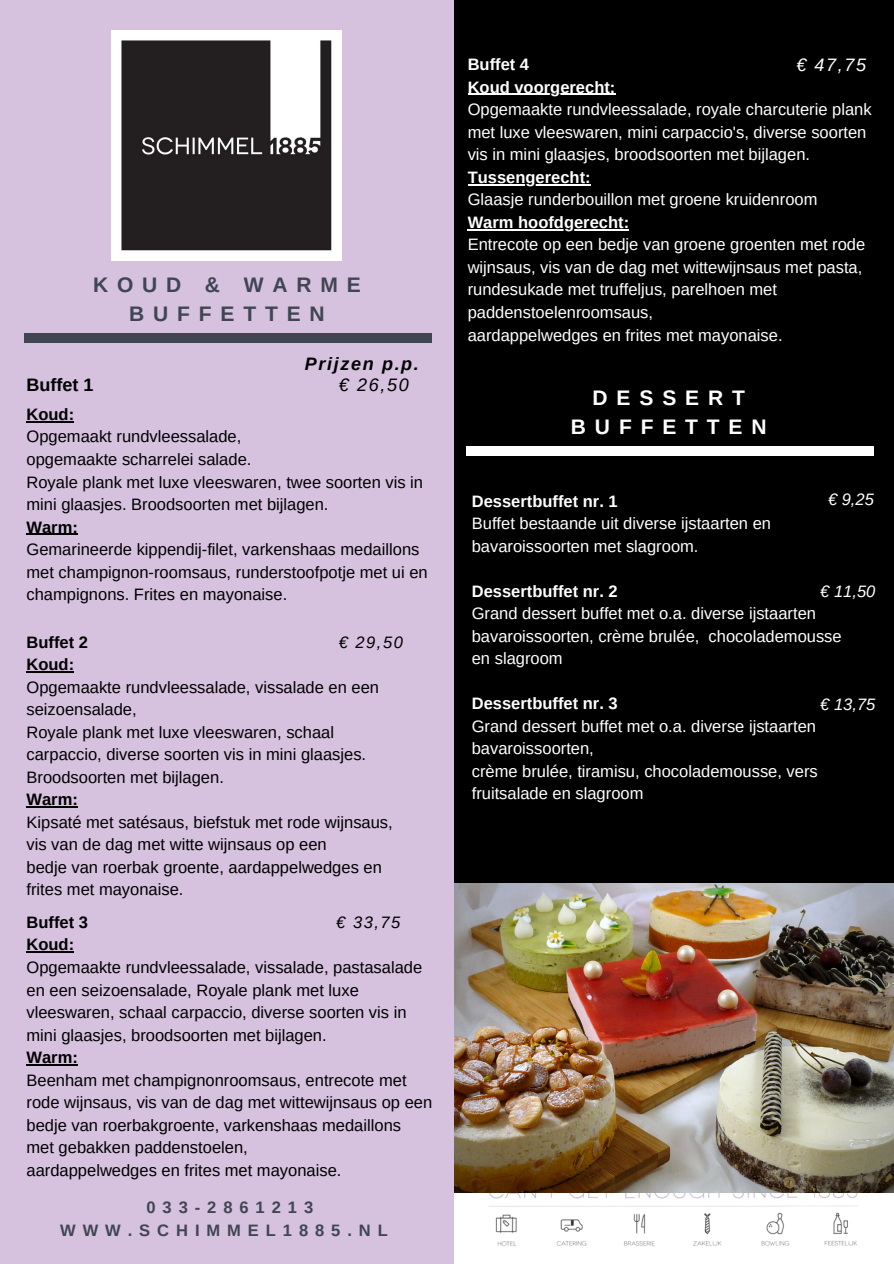
<style>
.page{position:relative;width:894px;height:1264px;background:#fff}
.page>*{position:absolute;margin:0;border:0;box-sizing:border-box;transform-origin:0 0}
.t1{font:700 21px/29.2px "Arimo";letter-spacing:.42em;color:#3f4652;text-align:center}
.t2{font:700 21px/29.2px "Arimo";letter-spacing:.42em;color:#fff;text-align:center}
.t3{font:italic 700 18px "Arimo";letter-spacing:.09em;color:#000}
.t4{font:700 18px "Arimo";color:#000}
.t5{font:italic 18px "Arimo";color:#000}
.t6{font:italic 18px "Arimo";color:#fff}
.t7{font:16.5px/22.5px "Arimo";color:#000}
.t8{font:16.5px/22.5px "Arimo";color:#fff}
.t9{font:700 16.5px/22.5px "Arimo";color:#fff}
.t10{font:700 16.5px/22.5px "Arimo";color:#000}
.t11{font:700 16.5px/22.5px "Arimo";letter-spacing:.42em;color:#3f4652}
.t12{font:italic 16.5px "Arimo";color:#fff}
.t13{font:italic 16.5px "Arimo";letter-spacing:.09em;color:#000}
</style>
<div class="page">
<div style="left:0;top:0;width:453px;height:1263px;background:#d6c1df"></div>
<div style="left:454px;top:0;width:439px;height:883px;background:#000"></div>
<div style="left:24px;top:333px;width:408px;height:9px;background:#3f4652"></div>
<img style="left:112px;top:30px;width:229px;height:230px">
<img style="left:482px;top:1192px;width:378px;height:55px">
<div style="left:466px;top:447px;width:407px;height:9px;background:#fff"></div>
<hr style="left:27px;top:421px;width:47px;height:1px;background:#000">
<hr style="left:27px;top:533px;width:51px;height:2px;background:#000">
<hr style="left:27px;top:671px;width:47px;height:1px;background:#000">
<hr style="left:27px;top:806px;width:51px;height:1px;background:#000">
<hr style="left:27px;top:951px;width:47px;height:1px;background:#000">
<hr style="left:27px;top:1064px;width:51px;height:1px;background:#000">
<hr style="left:467px;top:94px;width:148px;height:1px;background:#fff">
<hr style="left:467px;top:184px;width:123px;height:1px;background:#fff">
<hr style="left:467px;top:229px;width:162px;height:1px;background:#fff">
<img style="left:454px;top:883px;width:439px;height:309px">
<p class="t1" style="left:93px;top:270px;width:269px">KOUD &amp; WARME<br>BUFFETTEN</p>
<p class="t3" style="left:305px;top:354px;width:115px">Prijzen p.p.</p>
<p class="t4" style="left:27px;top:375px;width:69px">Buffet 1</p>
<p class="t5" style="left:339px;top:375px;width:71px">€ 26,50</p>
<p class="t10" style="left:27px;top:403px;width:49px">Koud:</p>
<p class="t7" style="left:27px;top:425px;width:398px">Opgemaakt rundvleessalade,<br>opgemaakte scharrelei salade.<br>Royale plank met luxe vleeswaren, twee soorten vis in mini glaasjes. Broodsoorten met bijlagen.</p>
<p class="t10" style="left:27px;top:515px;width:53px">Warm:</p>
<p class="t7" style="left:27px;top:538px;width:402px">Gemarineerde kippendij-filet, varkenshaas medaillons met champignon-roomsaus, runderstoofpotje met ui en champignons. Frites en mayonaise.</p>
<p class="t10" style="left:27px;top:630px;width:63px">Buffet 2<br>Koud:</p>
<p class="t7" style="left:27px;top:675px;width:354px">Opgemaakte rundvleessalade, vissalade en een seizoensalade,<br>Royale plank met luxe vleeswaren, schaal carpaccio, diverse soorten vis in mini glaasjes.<br>Broodsoorten met bijlagen.</p>
<p class="t10" style="left:27px;top:788px;width:53px">Warm:</p>
<p class="t7" style="left:27px;top:810px;width:367px">Kipsaté met satésaus, biefstuk met rode wijnsaus, vis van de dag met witte wijnsaus op een<br>bedje van roerbak groente, aardappelwedges en frites met mayonaise.</p>
<p class="t13" style="left:339px;top:632px;width:65px">€ 29,50</p>
<p class="t10" style="left:27px;top:910px;width:63px">Buffet 3<br>Koud:</p>
<p class="t7" style="left:27px;top:956px;width:397px">Opgemaakte rundvleessalade, vissalade, pastasalade en een seizoensalade, Royale plank met luxe vleeswaren, schaal carpaccio, diverse soorten vis in mini glaasjes, broodsoorten met bijlagen.</p>
<p class="t10" style="left:27px;top:1046px;width:53px">Warm:</p>
<p class="t7" style="left:27px;top:1068px;width:407px">Beenham met champignonroomsaus, entrecote met rode wijnsaus, vis van de dag met wittewijnsaus op een bedje van roerbakgroente, varkenshaas medaillons met gebakken paddenstoelen,<br>aardappelwedges en frites met mayonaise.</p>
<p class="t13" style="left:336px;top:913px;width:65px">€ 33,75</p>
<p class="t11" style="left:60px;top:1196px;width:329px;text-indent:86px">033-2861213<br>WWW.SCHIMMEL1885.NL</p>
<p class="t9" style="left:467px;top:53px;width:149px">Buffet 4<br>Koud voorgerecht:</p>
<p class="t8" style="left:467px;top:98px;width:405px">Opgemaakte rundvleessalade, royale charcuterie plank met luxe vleeswaren, mini carpaccio's, diverse soorten vis in mini glaasjes, broodsoorten met bijlagen.</p>
<p class="t9" style="left:467px;top:166px;width:124px">Tussengerecht:</p>
<p class="t8" style="left:467px;top:188px;width:351px">Glaasje runderbouillon met groene kruidenroom</p>
<p class="t9" style="left:467px;top:211px;width:163px">Warm hoofdgerecht:</p>
<p class="t8" style="left:467px;top:233px;width:399px">Entrecote op een bedje van groene groenten met rode wijnsaus, vis van de dag met wittewijnsaus met pasta, rundesukade met truffeljus, parelhoen met paddenstoelenroomsaus,<br>aardappelwedges en frites met mayonaise.</p>
<p class="t6" style="left:796px;top:55px;width:71px">€ 47,75</p>
<p class="t2" style="left:570px;top:383px;width:197px">DESSERT<br>BUFFETTEN</p>
<p class="t12" style="left:827px;top:490px;width:47px">€ 9,25</p>
<p class="t9" style="left:471px;top:489px;width:147px">Dessertbuffet nr. 1</p>
<p class="t8" style="left:471px;top:512px;width:301px">Buffet bestaande uit diverse ijstaarten en bavaroissoorten met slagroom.</p>
<p class="t9" style="left:471px;top:579px;width:147px">Dessertbuffet nr. 2</p>
<p class="t8" style="left:471px;top:602px;width:371px">Grand dessert buffet met o.a. diverse ijstaarten bavaroissoorten, crème brulée, chocolademousse en slagroom</p>
<p class="t9" style="left:471px;top:692px;width:147px">Dessertbuffet nr. 3</p>
<p class="t8" style="left:471px;top:714px;width:347px">Grand dessert buffet met o.a. diverse ijstaarten bavaroissoorten,<br>crème brulée, tiramisu, chocolademousse, vers fruitsalade en slagroom</p>
<p class="t12" style="left:820px;top:582px;width:57px">€ 11,50</p>
<p class="t12" style="left:820px;top:695px;width:57px">€ 13,75</p>
</div>
